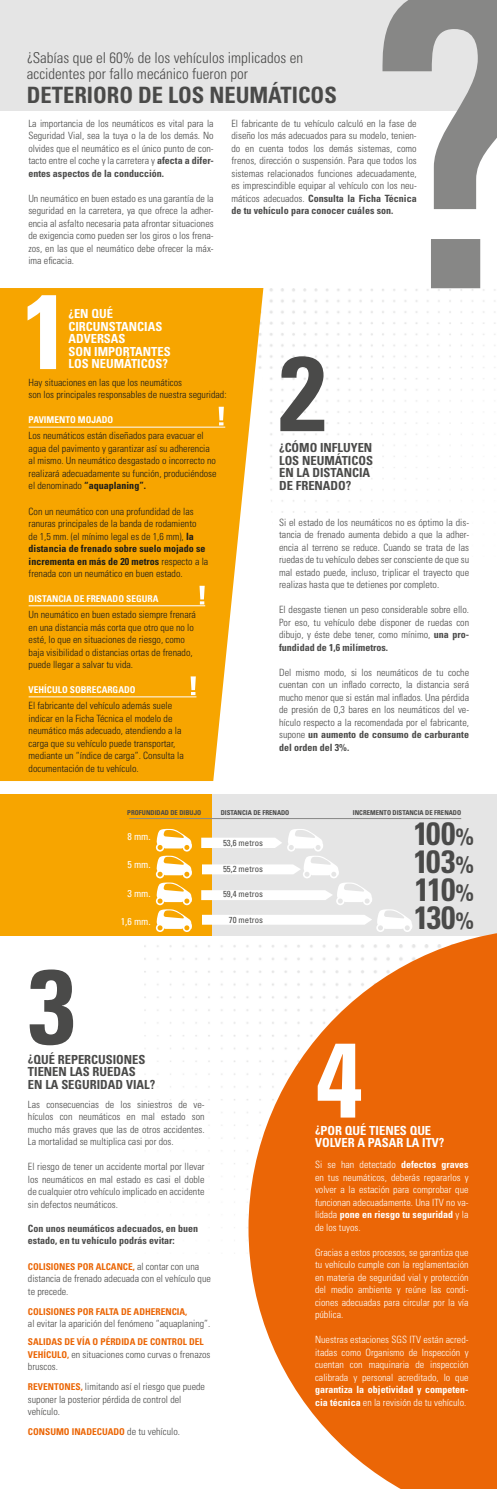
<style>
.page{position:relative;width:497px;height:1489px;background:#fff}
.page>*{position:absolute;margin:0;border:0;box-sizing:border-box;transform-origin:0 0}
.t1{font:700 condensed 105.75px "Univers LT Std";color:#fff}
.t2{font:700 condensed 105.75px "Univers LT Std";color:#4a4a49}
.t3{font:700 condensed 32.25px/27.9px "Univers LT Std";letter-spacing:-.04em;color:#4a4a49;text-align:justify}
.t4{font:700 condensed 22.5px "Univers LT Std";color:#4a4a49}
.t5{font:300 condensed 15px/16.2px "Univers LT Std";color:#4a4a49}
.t6{font:700 condensed 12.5px/12.5px "Univers LT Std";color:#4a4a49}
.t7{font:700 condensed 12.5px/12.5px "Univers LT Std";color:#fff}
.t8{font:300 condensed 10px/12.5px "Univers LT Std";color:#4a4a49;text-align:justify}
.t9{font:300 condensed 10px/12.5px "Univers LT Std";color:#1c1c1a}
.t10{font:300 condensed 10px/12.5px "Univers LT Std";color:#fff;text-align:justify}
.t11{font:700 condensed 10px/12.5px "Univers LT Std";color:#fff}
.t12{font:700 condensed 10px/12px "Univers LT Std";color:#4a4a49}
.t13{font:condensed 10px "Univers LT Std";color:#fff}
.t14{font:700 condensed 9.38px "Univers LT Std";color:#eb6606}
.t15{font:700 condensed 9.38px "Univers LT Std";color:#fff}
.t16{font:condensed 8.75px "Univers LT Std";color:#4a4a49}
.t17{font:700 condensed 6.75px "Univers LT Std";color:#4a4a49}
.s1{font-weight:700}
.s2{font-size:23.75px}
.s3{font-weight:300;font-size:10px;color:#4a4a49}
.s4{font-weight:700;font-size:9.38px;color:#eb6606}
.s5{font-weight:300}
</style>
<div class="page">
<div style="left:0;top:0;width:496px;height:111px;background:#e5e5e5"></div>
<img style="left:263px;top:288px;width:233px;height:258px">
<svg style="left:263px;top:375px;width:27px;height:182px"></svg>
<div style="left:199px;top:794px;width:297px;height:141px;background:#e5e5e5"></div>
<svg style="left:248px;top:933px;width:248px;height:555px;fill:#eb6606"></svg>
<svg style="left:0;top:288px;width:263px;height:493px;background:#f7ad18"></svg>
<div style="left:0;top:794px;width:211px;height:141px;background:#f7a500"></div>
<svg style="left:382px;top:0;width:114px;height:288px"></svg>
<hr style="left:29px;top:427px;width:196px;height:1px;background:#fff">
<hr style="left:29px;top:605px;width:176px;height:1px;background:#fff">
<hr style="left:29px;top:696px;width:167px;height:1px;background:#fff">
<svg style="left:218px;top:407px;width:5px;height:18px"></svg>
<svg style="left:199px;top:585px;width:5px;height:19px"></svg>
<svg style="left:190px;top:676px;width:5px;height:19px"></svg>
<hr style="left:129px;top:818px;width:331px;height:1px;background:#878786">
<svg style="left:156px;top:828px;width:36px;height:104px"></svg>
<svg style="left:201px;top:828px;width:211px;height:104px"></svg>
<h3 class="t5" style="left:27px;top:49px;width:277px">¿Sabías que el 60% de los vehículos implicados en accidentes por fallo mecánico fueron por</h3>
<p class="t8" style="left:28px;top:117px;width:187px">La importancia de los neumáticos es vital para la Seguridad Vial, sea la tuya o la de los demás. No olvides que el neumático es el único punto de con&shy;tacto entre el coche y la carretera y <span class="s1">afecta a difer&shy;entes aspectos de la conducción.</span></p>
<p class="t8" style="left:28px;top:192px;width:186px">Un neumático en buen estado es una garantía de la seguridad en la carretera, ya que ofrece la adher&shy;encia al asfalto necesaria pata afrontar situaciones de exigencia como pueden ser los giros o los frena&shy;zos, en las que el neumático debe ofrecer la máx&shy;ima eficacia.</p>
<h3 class="t4" style="left:27px;top:81px;width:311px">DETERIORO DE LOS NEUMÁTICOS</h3>
<p class="t8" style="left:231px;top:117px;width:186px">El fabricante de tu vehículo calculó en la fase de diseño los más adecuados para su modelo, tenien&shy;do en cuenta todos los demás sistemas, como frenos, dirección o suspensión. Para que todos los sistemas relacionados funciones adecuadamente, es imprescindible equipar al vehículo con los neu&shy;máticos adecuados. <span class="s1">Consulta la Ficha Técnica de tu vehículo para conocer cuáles son.</span></p>
<h1 class="t1" style="left:22px;top:266px;width:48px">1</h1>
<p class="t7" style="left:68px;top:307px;width:104px">¿EN QUÉ<br>CIRCUNSTANCIAS<br>ADVERSAS<br>SON IMPORTANTES</p>
<p class="t7" style="left:68px;top:357px;width:101px">LOS NEUMÁTICOS?</p>
<p class="t9" style="left:29px;top:376px;width:199px">Hay situaciones en las que los neumáticos<br>son los principales responsables de nuestra seguridad:</p>
<p class="t15" style="left:29px;top:414px;width:86px">PAVIMENTO MOJADO</p>
<p class="t9" style="left:29px;top:429px;width:189px">Los neumáticos están diseñados para evacuar el agua del pavimento y garantizar así su adherencia al mismo. Un neumático desgastado o incorrecto no realizará adecuadamente su función, produciéndose el denominado <span class="s1">“aquaplaning”.</span></p>
<p class="t9" style="left:29px;top:504px;width:181px">Con un neumático con una profundidad de las ranuras principales de la banda de rodamiento<br>de 1,5 mm. (el mínimo legal es de 1,6 mm), <span class="s1">la distancia de frenado sobre suelo mojado se incrementa en más de 20 metros</span> respecto a la frenada con un neumático en buen estado.</p>
<p class="t15" style="left:29px;top:593px;width:131px">DISTANCIA DE FRENADO SEGURA</p>
<p class="t9" style="left:29px;top:608px;width:169px">Un neumático en buen estado siempre frenará en una distancia más corta que otro que no lo esté, lo que en situaciones de riesgo, como baja visibilidad o distancias ortas de frenado, puede llegar a salvar tu vida.</p>
<p class="t15" style="left:29px;top:684px;width:108px">VEHÍCULO SOBRECARGADO</p>
<p class="t9" style="left:29px;top:699px;width:156px">El fabricante del vehículo además suele indicar en la Ficha Técnica el modelo de neumático más adecuado, atendiendo a la carga que su vehículo puede transportar, mediante un “índice de carga”. Consulta la documentación de tu vehículo.</p>
<h1 class="t2" style="left:279px;top:328px;width:48px">2</h1>
<p class="t6" style="left:279px;top:441px;width:95px;text-indent:6px">CÓMO INFLUYEN<br>LOS NEUMÁTICOS<br>EN LA DISTANCIA<br>DE FRENADO?</p>
<p class="t6" style="left:279px;top:439px;width:7px">¿</p>
<p class="t8" style="left:279px;top:516px;width:191px">Si el estado de los neumáticos no es óptimo la dis&shy;tancia de frenado aumenta debido a que la adher&shy;encia al terreno se reduce. Cuando se trata de las ruedas de tu vehículo debes ser consciente de que su mal estado puede, incluso, triplicar el trayecto que realizas hasta que te detienes por completo.</p>
<p class="t8" style="left:279px;top:603px;width:191px">El desgaste tienen un peso considerable sobre ello.<br>Por eso, tu vehículo debe disponer de ruedas con dibujo, y éste debe tener, como mínimo, <span class="s1">una pro&shy;fundidad de 1,6 milímetros.</span></p>
<p class="t8" style="left:279px;top:666px;width:191px">Del mismo modo, si los neumáticos de tu coche cuentan con un inflado correcto, la distancia será mucho menor que si están mal inflados. Una pérdida de presión de 0,3 bares en los neumáticos del ve&shy;hículo respecto a la recomendada por el fabricante, supone <span class="s1">un aumento de consumo de carburante del orden del 3%.</span></p>
<p class="t17" style="left:127px;top:808px;width:75px">PROFUNDIDAD DE DIBUJO</p>
<p class="t17" style="left:220px;top:808px;width:70px">DISTANCIA DE FRENADO</p>
<p class="t17" style="left:352px;top:808px;width:110px">INCREMENTO DISTANCIA DE FRENADO</p>
<h2 class="t3" style="left:413px;top:819px;width:62px">100<span class="s2">% </span>103<span class="s2">% </span>110<span class="s2">% </span>130<span class="s2">%</span></h2>
<p class="t13" style="left:127px;top:830px;width:25px">8 mm.</p>
<p class="t13" style="left:127px;top:858px;width:25px">5 mm.</p>
<p class="t13" style="left:127px;top:886px;width:25px">3 mm.</p>
<p class="t13" style="left:120px;top:914px;width:31px">1,6 mm.</p>
<p class="t16" style="left:223px;top:837px;width:41px">53,6 metros</p>
<p class="t16" style="left:223px;top:862px;width:41px">55,2 metros</p>
<p class="t16" style="left:223px;top:888px;width:41px">59,4 metros</p>
<p class="t16" style="left:228px;top:914px;width:36px">70 metros</p>
<h1 class="t2" style="left:28px;top:941px;width:48px">3</h1>
<p class="t6" style="left:28px;top:1052px;width:129px">¿QUÉ REPERCUSIONES<br>TIENEN LAS RUEDAS<br>EN LA SEGURIDAD VIAL?</p>
<p class="t8" style="left:28px;top:1097px;width:178px">Las consecuencias de los siniestros de ve&shy;hículos con neumáticos en mal estado son mucho más graves que las de otros accidentes.<br>La mortalidad se multiplica casi por dos.</p>
<p class="t8" style="left:28px;top:1160px;width:178px">El riesgo de tener un accidente mortal por llevar los neumáticos en mal estado es casi el doble de cualquier otro vehículo implicado en accidente sin defectos neumáticos.</p>
<p class="t12" style="left:28px;top:1221px;width:171px">Con unos neumáticos adecuados, en buen estado, en tu vehículo podrás evitar:</p>
<p class="t14" style="left:28px;top:1260px;width:173px">COLISIONES POR ALCANCE, <span class="s3">al contar con una</span></p>
<p class="t8" style="left:28px;top:1272px;width:184px">distancia de frenado adecuada con el vehículo que te precede.</p>
<p class="t14" style="left:28px;top:1305px;width:161px">COLISIONES POR FALTA DE ADHERENCIA,</p>
<p class="t8" style="left:28px;top:1317px;width:184px">al evitar la aparición del fenómeno “aquaplaning”.</p>
<p class="t14" style="left:28px;top:1336px;width:177px">SALIDAS DE VÍA O PÉRDIDA DE CONTROL DEL</p>
<p class="t8" style="left:28px;top:1347px;width:184px"><span class="s4">VEHÍCULO,</span> en situaciones como curvas o frenazos bruscos.</p>
<p class="t8" style="left:28px;top:1380px;width:178px;text-align:left"><span class="s4">REVENTONES,</span> limitando así el riesgo que puede suponer la posterior pérdida de control del vehículo.</p>
<p class="t14" style="left:28px;top:1425px;width:153px">CONSUMO INADECUADO <span class="s3">de tu vehículo.</span></p>
<h1 class="t1" style="left:315px;top:1014px;width:48px">4</h1>
<p class="t7" style="left:314px;top:1123px;width:131px">¿POR QUÉ TIENES QUE<br>VOLVER A PASAR LA ITV?</p>
<p class="t10" style="left:314px;top:1158px;width:155px">Si se han detectado <span class="s1">defectos graves </span>en tus neumáticos, deberás repararlos y volver a la estación para comprobar que funcionan adecuadamente. Una ITV no va&shy;lidada <span class="s1">pone en riesgo tu seguridad</span> y la de los tuyos.</p>
<p class="t10" style="left:314px;top:1245px;width:155px">Gracias a estos procesos, se garantiza que tu vehículo cumple con la reglamentación en materia de seguridad vial y protección del medio ambiente y reúne las condi&shy;ciones adecuadas para circular por la vía pública.</p>
<p class="t10" style="left:314px;top:1333px;width:155px">Nuestras estaciones SGS ITV están acred&shy;itadas como Organismo de Inspección y cuentan con maquinaria de inspección calibrada y personal acreditado, lo que</p>
<p class="t11" style="left:314px;top:1383px;width:155px">garantiza la objetividad y competen&shy;cia técnica <span class="s5">en la revisión de tu vehículo.</span></p>
</div>
